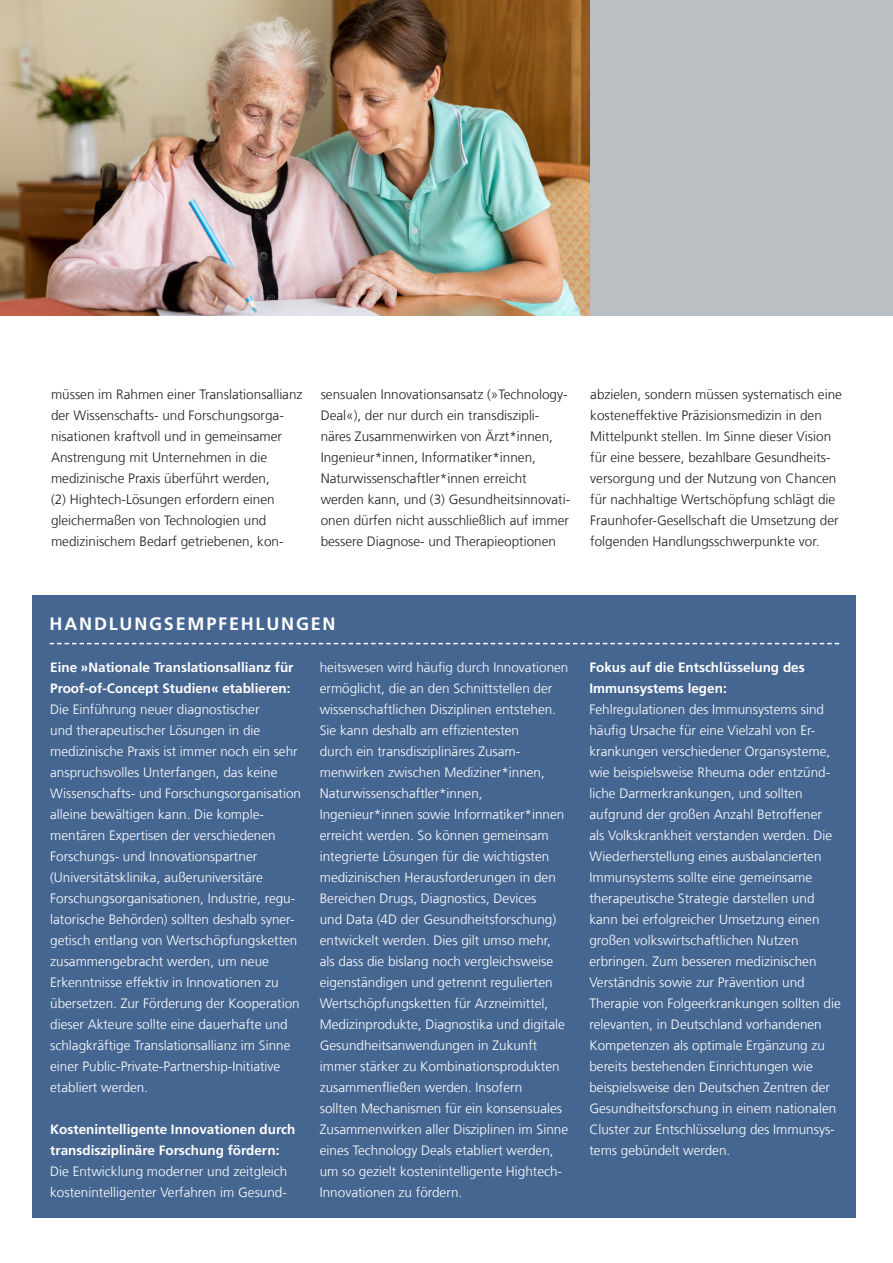
<style>
.page{position:relative;width:893px;height:1263px;background:#fff}
.page>*{position:absolute;margin:0;border:0;box-sizing:border-box;transform-origin:0 0}
._07_Zwischenüberschr{font:700 18px "Frutiger LT Com";letter-spacing:.1em;color:#fff}
._06_Fließtext{font:300 13.5px/21px "Frutiger LT Com";color:#fff}
._06_Fließtext-2{font:300 13.5px/21px "Frutiger LT Com";color:#231f20}
._06_Fließtext-3{font:700 13.5px/21px "Frutiger LT Com";color:#fff}
.s1{font-weight:700}
</style>
<div class="page">
<div style="left:33px;top:595px;width:823px;height:623px;background:#466692"></div>
<svg style="left:50px;top:643px;width:789px;height:1px"></svg>
<div style="left:0;top:0;width:893px;height:315px;background:#babfc3"></div>
<img style="left:0;top:0;width:590px;height:315px">
<p class="_06_Fließtext-2" style="left:51px;top:384px;width:253px">müssen im Rahmen einer Translationsallianz der Wissenschafts- und Forschungsorga&shy;nisationen kraftvoll und in gemeinsamer Anstrengung mit Unternehmen in die medizinische Praxis überführt werden,<br>(2) Hightech-Lösungen erfordern einen gleichermaßen von Technologien und medizinischem Bedarf getriebenen, kon-</p>
<p class="_06_Fließtext-2" style="left:321px;top:384px;width:251px">sensualen Innovationsansatz (»Technology-Deal«), der nur durch ein transdiszipli&shy;näres Zusammenwirken von Ärzt*innen, Ingenieur*innen, Informatiker*innen, Naturwissenschaftler*innen erreicht werden kann, und (3) Gesundheitsinnovati&shy;onen dürfen nicht ausschließlich auf immer bessere Diagnose- und Therapieoptionen</p>
<p class="_06_Fließtext-2" style="left:590px;top:384px;width:253px">abzielen, sondern müssen systematisch eine kosteneffektive Präzisionsmedizin in den Mittelpunkt stellen. Im Sinne dieser Vision für eine bessere, bezahlbare Gesundheits&shy;versorgung und der Nutzung von Chancen für nachhaltige Wertschöpfung schlägt die Fraunhofer-Gesellschaft die Umsetzung der folgenden Handlungsschwerpunkte vor.</p>
<p class="_07_Zwischenüberschr" style="left:50px;top:613px;width:287px">HANDLUNGSEMPFEHLUNGEN</p>
<p class="_06_Fließtext" style="left:50px;top:657px;width:252px"><span class="s1">Eine »Nationale Translationsallianz für Proof-of-Concept Studien« etablieren:<br></span>Die Einführung neuer diagnostischer<br>und therapeutischer Lösungen in die medizinische Praxis ist immer noch ein sehr anspruchsvolles Unterfangen, das keine Wissenschafts- und Forschungsorganisation alleine bewältigen kann. Die komple&shy;mentären Expertisen der verschiedenen Forschungs- und Innovationspartner (Universitätsklinika, außeruniversitäre Forschungsorganisationen, Industrie, regu&shy;latorische Behörden) sollten deshalb syner&shy;getisch entlang von Wertschöpfungsketten zusammengebracht werden, um neue Erkenntnisse effektiv in Innovationen zu übersetzen. Zur Förderung der Kooperation dieser Akteure sollte eine dauerhafte und schlagkräftige Translationsallianz im Sinne einer Public-Private-Partnership-Initiative etabliert werden.</p>
<p class="_06_Fließtext-3" style="left:50px;top:1119px;width:247px">Kostenintelligente Innovationen durch transdisziplinäre Forschung fördern:</p>
<p class="_06_Fließtext" style="left:50px;top:1161px;width:239px">Die Entwicklung moderner und zeitgleich kostenintelligenter Verfahren im Gesund-</p>
<p class="_06_Fließtext" style="left:320px;top:657px;width:250px">heitswesen wird häufig durch Innovationen ermöglicht, die an den Schnittstellen der wissenschaftlichen Disziplinen entstehen.<br>Sie kann deshalb am effizientesten<br>durch ein transdisziplinäres Zusam&shy;menwirken zwischen Mediziner*innen, Naturwissenschaftler*innen, Ingenieur*innen sowie Informatiker*innen erreicht werden. So können gemeinsam integrierte Lösungen für die wichtigsten medizinischen Herausforderungen in den Bereichen Drugs, Diagnostics, Devices<br>und Data (4D der Gesundheitsforschung) entwickelt werden. Dies gilt umso mehr, als dass die bislang noch vergleichsweise eigenständigen und getrennt regulierten Wertschöpfungsketten für Arzneimittel, Medizinprodukte, Diagnostika und digitale Gesundheitsanwendungen in Zukunft immer stärker zu Kombinationsprodukten zusammenfließen werden. Insofern<br>sollten Mechanismen für ein konsensuales Zusammenwirken aller Disziplinen im Sinne eines Technology Deals etabliert werden, um so gezielt kostenintelligente Hightech-Innovationen zu fördern.</p>
<p class="_06_Fließtext-3" style="left:589px;top:657px;width:217px">Fokus auf die Entschlüsselung des<br>Immunsystems legen:</p>
<p class="_06_Fließtext" style="left:589px;top:699px;width:253px">Fehlregulationen des Immunsystems sind häufig Ursache für eine Vielzahl von Er&shy;krankungen verschiedener Organsysteme, wie beispielsweise Rheuma oder entzünd&shy;liche Darmerkrankungen, und sollten aufgrund der großen Anzahl Betroffener<br>als Volkskrankheit verstanden werden. Die Wiederherstellung eines ausbalancierten Immunsystems sollte eine gemeinsame therapeutische Strategie darstellen und kann bei erfolgreicher Umsetzung einen großen volkswirtschaftlichen Nutzen erbringen. Zum besseren medizinischen Verständnis sowie zur Prävention und Therapie von Folgeerkrankungen sollten die relevanten, in Deutschland vorhandenen Kompetenzen als optimale Ergänzung zu bereits bestehenden Einrichtungen wie beispielsweise den Deutschen Zentren der Gesundheitsforschung in einem nationalen Cluster zur Entschlüsselung des Immunsys&shy;tems gebündelt werden.</p>
</div>
